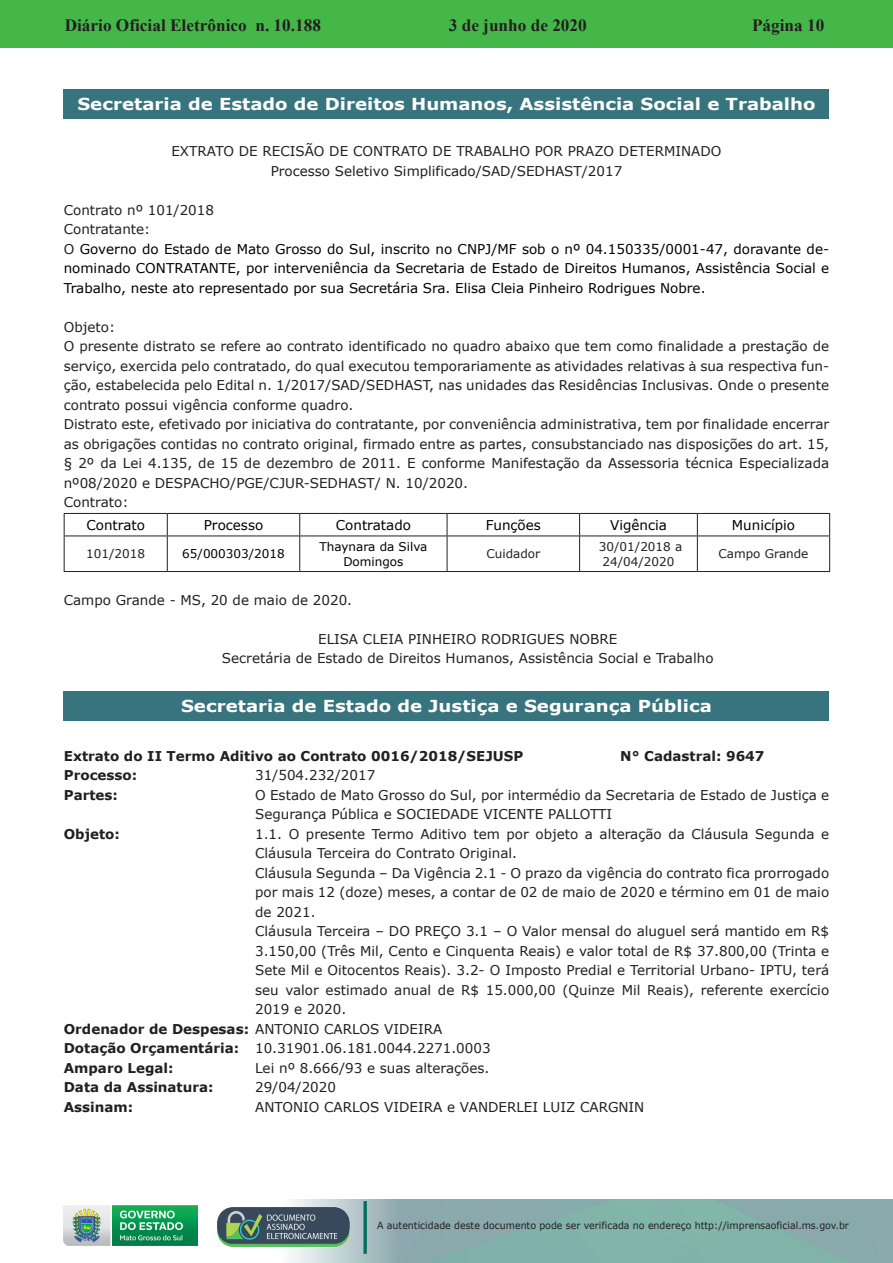
<style>
.page{position:relative;width:893px;height:1263px;background:#fff}
.page>*{position:absolute;margin:0;border:0;box-sizing:border-box;transform-origin:0 0}
.t1{font:700 17.25px "Times New Roman";color:#231f20}
.Atos_Normativos_das{font:700 16.5px "Verdana";color:#fff;scale:1.1 1}
.t2{font:13.5px/19.5px "Verdana";color:#231f20;text-align:justify}
.t3{font:13.5px/19.5px "Verdana";color:#000;text-align:justify}
.t4{font:700 13.5px "Verdana";color:#231f20}
.t5{font:12px/14.4px "Verdana";color:#231f20}
.t6{font:12px/14.4px "Verdana";color:#000;text-align:center}
.t7{font:9.9px "Verdana";color:#231f20;scale:.95 1}
.s1{color:#231f20}
.s2{font-family:"Arial"}
.s3{font-weight:400}
.s4{font-weight:700}
</style>
<div class="page">
<div style="left:0;top:0;width:893px;height:48px;background:#45b749"></div>
<img style="left:63px;top:1199px;width:830px;height:64px">
<img style="left:364px;top:1202px;width:2px;height:51px">
<img style="left:218px;top:1207px;width:132px;height:39px">
<img style="left:64px;top:1205px;width:134px;height:41px">
<div style="left:64px;top:89px;width:765px;height:30px;background:#37747e"></div>
<hr style="left:64px;top:513px;width:103px;height:1px;background:#231f20">
<svg style="left:64px;top:514px;width:1px;height:22px"></svg>
<hr style="left:167px;top:513px;width:133px;height:1px;background:#231f20">
<svg style="left:167px;top:514px;width:1px;height:22px"></svg>
<hr style="left:300px;top:513px;width:147px;height:1px;background:#231f20">
<svg style="left:299px;top:514px;width:1px;height:22px"></svg>
<hr style="left:447px;top:513px;width:133px;height:1px;background:#231f20">
<svg style="left:447px;top:514px;width:1px;height:22px"></svg>
<hr style="left:580px;top:513px;width:117px;height:1px;background:#231f20">
<svg style="left:579px;top:514px;width:1px;height:22px"></svg>
<hr style="left:697px;top:513px;width:133px;height:1px;background:#231f20">
<svg style="left:697px;top:514px;width:1px;height:22px"></svg>
<svg style="left:829px;top:514px;width:1px;height:22px"></svg>
<hr style="left:64px;top:536px;width:1px;height:35px;background:#231f20">
<hr style="left:64px;top:536px;width:103px;height:1px;background:#231f20">
<hr style="left:167px;top:536px;width:133px;height:1px;background:#231f20">
<hr style="left:300px;top:536px;width:147px;height:1px;background:#231f20">
<hr style="left:447px;top:536px;width:133px;height:1px;background:#231f20">
<hr style="left:580px;top:536px;width:117px;height:1px;background:#231f20">
<hr style="left:697px;top:536px;width:133px;height:1px;background:#231f20">
<hr style="left:64px;top:571px;width:103px;height:1px;background:#231f20">
<hr style="left:167px;top:571px;width:133px;height:1px;background:#231f20">
<hr style="left:300px;top:571px;width:147px;height:1px;background:#231f20">
<hr style="left:447px;top:571px;width:133px;height:1px;background:#231f20">
<hr style="left:580px;top:571px;width:117px;height:1px;background:#231f20">
<hr style="left:697px;top:571px;width:133px;height:1px;background:#231f20">
<hr style="left:167px;top:536px;width:1px;height:35px;background:#231f20">
<hr style="left:299px;top:536px;width:1px;height:35px;background:#231f20">
<hr style="left:447px;top:536px;width:1px;height:35px;background:#231f20">
<hr style="left:579px;top:536px;width:1px;height:35px;background:#231f20">
<hr style="left:697px;top:536px;width:1px;height:35px;background:#231f20">
<hr style="left:829px;top:536px;width:1px;height:35px;background:#231f20">
<div style="left:64px;top:691px;width:765px;height:29px;background:#37747e"></div>
<p class="t1" style="left:65px;top:13px;width:258px">Diário Oficial Eletrônico n. 10.188</p>
<p class="t1" style="left:449px;top:13px;width:140px">3 de junho de 2020</p>
<p class="t1" style="left:752px;top:13px;width:74px">Página 10</p>
<p class="Atos_Normativos_das" style="left:77px;top:93px;width:672px">Secretaria de Estado de Direitos Humanos, Assistência Social e Trabalho</p>
<p class="t2" style="left:171px;top:141px;width:552px">EXTRATO DE RECISÃO DE CONTRATO DE TRABALHO POR PRAZO DETERMINADO</p>
<p class="t2" style="left:271px;top:161px;width:353px">Processo Seletivo Simplificado/SAD/SEDHAST/2017</p>
<p class="t2" style="left:64px;top:200px;width:152px">Contrato nº 101/2018</p>
<p class="t2" style="left:64px;top:219px;width:88px">Contratante:</p>
<p class="t3" style="left:64px;top:239px;width:767px"><span class="s1">O</span> Governo do Estado de Mato Grosso do Sul, inscrito no CNPJ/MF sob o nº 04.150335/0001-47, doravante de&shy;nominado CONTRATANTE, por interveniência da Secretaria de Estado de Direitos Humanos, Assistência Social e Trabalho, neste ato representado por sua Secretária Sra. Elisa Cleia Pinheiro Rodrigues Nobre.</p>
<p class="t2" style="left:64px;top:317px;width:53px">Objeto:</p>
<p class="t2" style="left:64px;top:336px;width:767px">O presente distrato se refere ao contrato identificado no quadro abaixo que tem como finalidade a prestação de serviço, exercida pelo contratado, do qual executou temporariamente as atividades relativas <span class="s2">à</span> sua respectiva fun&shy;ção, estabelecida pelo Edital n. 1/2017/SAD/SEDHAST, nas unidades das Residências Inclusivas. Onde o presente contrato possui vigência conforme quadro.</p>
<p class="t2" style="left:64px;top:414px;width:767px">Distrato este, efetivado por iniciativa do contratante, por conveniência administrativa, tem por finalidade encerrar as obrigações contidas no contrato original, firmado entre as partes, consubstanciado nas disposições do art. 15, § 2º da Lei 4.135, de 15 de dezembro de 2011. E conforme Manifestação da Assessoria técnica Especializada nº08/2020 e DESPACHO/PGE/CJUR-SEDHAST/ N. 10/2020.</p>
<p class="t2" style="left:64px;top:492px;width:66px">Contrato:</p>
<p class="t3" style="left:86px;top:515px;width:60px">Contrato</p>
<p class="t3" style="left:204px;top:515px;width:61px">Processo</p>
<p class="t3" style="left:336px;top:515px;width:77px">Contratado</p>
<p class="t3" style="left:486px;top:515px;width:57px">Funções</p>
<p class="t3" style="left:610px;top:515px;width:58px">Vigência</p>
<p class="t3" style="left:732px;top:515px;width:65px">Município</p>
<p class="t5" style="left:86px;top:547px;width:60px">101/2018</p>
<p class="t6" style="left:182px;top:547px;width:104px">65/000303/2018</p>
<p class="t6" style="left:319px;top:539px;width:110px">Thaynara da Silva<br>Domingos</p>
<p class="t5" style="left:486px;top:547px;width:55px">Cuidador</p>
<p class="t5" style="left:599px;top:539px;width:85px">30/01/2018 a<br>24/04/2020</p>
<p class="t5" style="left:719px;top:547px;width:91px">Campo Grande</p>
<p class="t2" style="left:64px;top:590px;width:290px">Campo Grande - MS, 20 de maio de 2020.</p>
<p class="t2" style="left:318px;top:629px;width:301px">ELISA CLEIA PINHEIRO RODRIGUES NOBRE</p>
<p class="t2" style="left:222px;top:649px;width:493px">Secretária de Estado de Direitos Humanos, Assistência Social e Trabalho</p>
<p class="Atos_Normativos_das" style="left:181px;top:694px;width:484px">Secretaria de Estado de Justiça e Segurança Pública</p>
<p class="t4" style="left:64px;top:746px;width:461px">Extrato do II Termo Aditivo ao Contrato 0016/2018/SEJUSP</p>
<p class="t4" style="left:620px;top:746px;width:146px">N° Cadastral: 9647</p>
<p class="t4" style="left:64px;top:766px;width:75px">Processo:</p>
<p class="t2" style="left:255px;top:766px;width:122px">31/504.232/2017</p>
<p class="t4" style="left:64px;top:785px;width:56px">Partes:</p>
<p class="t2" style="left:255px;top:785px;width:576px">O Estado de Mato Grosso do Sul, por intermédio da Secretaria de Estado de Justiça e<br>Segurança Pública e SOCIEDADE VICENTE PALLOTTI</p>
<p class="t4" style="left:64px;top:824px;width:58px">Objeto:</p>
<p class="t2" style="left:255px;top:824px;width:576px">1.1. O presente Termo Aditivo tem por objeto a alteração da Cláusula Segunda e<br>Cláusula Terceira do Contrato Original.</p>
<p class="t2" style="left:255px;top:863px;width:576px">Cláusula Segunda – Da Vigência 2.1 - O prazo da vigência do contrato fica prorrogado por mais 12 (doze) meses, a contar de 02 de maio de 2020 e término em 01 de maio de 2021.</p>
<p class="t2" style="left:255px;top:922px;width:576px">Cláusula Terceira – DO PREÇO 3.1 – O Valor mensal do aluguel será mantido em R$ 3.150,00 (Três Mil, Cento e Cinquenta Reais) e valor total de R$ 37.800,00 (Trinta e Sete Mil e Oitocentos Reais). 3.2- O Imposto Predial e Territorial Urbano- IPTU, terá seu valor estimado anual de R$ 15.000,00 (Quinze Mil Reais), referente exercício 2019 e 2020.</p>
<p class="t4" style="left:64px;top:1019px;width:380px">Ordenador de Despesas: <span class="s3">ANTONIO CARLOS VIDEIRA</span></p>
<p class="t2" style="left:64px;top:1039px;width:428px"><span class="s4">Dotação Orçamentária:</span> 10.31901.06.181.0044.2271.0003</p>
<p class="t4" style="left:64px;top:1058px;width:111px">Amparo Legal:</p>
<p class="t2" style="left:255px;top:1058px;width:236px">Lei nº 8.666/93 e suas alterações.</p>
<p class="t4" style="left:64px;top:1078px;width:151px">Data da Assinatura:</p>
<p class="t2" style="left:255px;top:1078px;width:82px">29/04/2020</p>
<p class="t4" style="left:64px;top:1097px;width:71px">Assinam:</p>
<p class="t2" style="left:255px;top:1097px;width:391px">ANTONIO CARLOS VIDEIRA e VANDERLEI LUIZ CARGNIN</p>
<p class="t7" style="left:377px;top:1219px;width:498px">A autenticidade deste documento pode ser verificada no endereço http://imprensaoficial.ms.gov.br</p>
</div>
